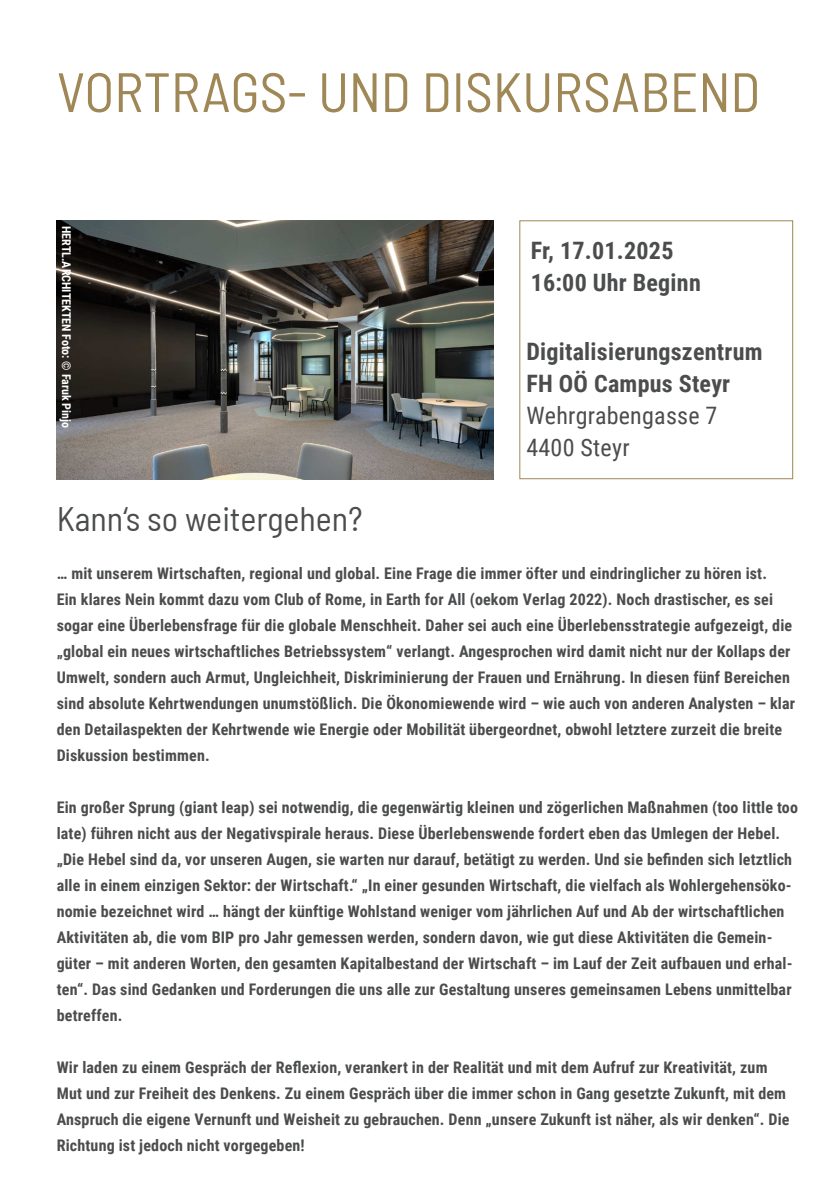
<style>
.page{position:relative;width:840px;height:1191px;background:#fff}
.page>*{position:absolute;margin:0;border:0;box-sizing:border-box;transform-origin:0 0}
.t1{font:semi-condensed 55.2px "Barlow";color:#9f8756}
.t2{font:semi-condensed 34px "Barlow";color:#4b4c4d}
.t3{font:700 24px/32px "Roboto Condensed";letter-spacing:.01em;color:#4b4c4d}
.t4{font:24px/32px "Roboto Condensed";letter-spacing:.01em;color:#4b4c4d}
.t5{font:700 16px/26px "Roboto Condensed";letter-spacing:.01em;color:#4b4c4d}
.t6{font:700 12px "Roboto Condensed";color:#fff}
</style>
<div class="page">
<img style="left:57px;top:220px;width:436px;height:259px">
<div style="left:519px;top:220px;width:273px;height:259px;border:1px solid #9f8756"></div>
<h1 class="t1" style="left:57px;top:58px;width:704px">VORTRAGS- UND DISKURSABEND</h1>
<p class="t6" style="left:75px;top:226px;width:203px;rotate:90deg">HERTL.ARCHITEKTEN Foto: © Faruk Pinjo</p>
<h2 class="t2" style="left:57px;top:498px;width:307px">Kann‘s so weitergehen?</h2>
<h3 class="t3" style="left:530px;top:233px;width:171px">Fr, 17.01.2025<br>16:00 Uhr Beginn</h3>
<h3 class="t3" style="left:526px;top:335px;width:237px">Digitalisierungszentrum<br>FH OÖ Campus Steyr</h3>
<h3 class="t4" style="left:526px;top:399px;width:192px">Wehrgrabengasse 7<br>4400 Steyr</h3>
<p class="t5" style="left:57px;top:560px;width:739px">… mit unserem Wirtschaften, regional und global. Eine Frage die immer öfter und eindringlicher zu hören ist.<br>Ein klares Nein kommt dazu vom Club of Rome, in Earth for All (oekom Verlag 2022). Noch drastischer, es sei sogar eine Überlebensfrage für die globale Menschheit. Daher sei auch eine Überlebensstrategie aufgezeigt, die „global ein neues wirtschaftliches Betriebssystem“ verlangt. Angesprochen wird damit nicht nur der Kollaps der Umwelt, sondern auch Armut, Ungleichheit, Diskriminierung der Frauen und Ernährung. In diesen fünf Bereichen sind absolute Kehrtwendungen unumstößlich. Die Ökonomiewende wird – wie auch von anderen Analysten – klar den Detailaspekten der Kehrtwende wie Energie oder Mobilität übergeordnet, obwohl letztere zurzeit die breite Diskussion bestimmen.</p>
<p class="t5" style="left:57px;top:794px;width:742px">Ein großer Sprung (giant leap) sei notwendig, die gegenwärtig kleinen und zögerlichen Maßnahmen (too little too late) führen nicht aus der Negativspirale heraus. Diese Überlebenswende fordert eben das Umlegen der Hebel. „Die Hebel sind da, vor unseren Augen, sie warten nur darauf, betätigt zu werden. Und sie befinden sich letztlich alle in einem einzigen Sektor: der Wirtschaft.“ „In einer gesunden Wirtschaft, die vielfach als Wohlergehensöko&shy;nomie bezeichnet wird … hängt der künftige Wohlstand weniger vom jährlichen Auf und Ab der wirtschaftlichen Aktivitäten ab, die vom BIP pro Jahr gemessen werden, sondern davon, wie gut diese Aktivitäten die Gemein&shy;güter – mit anderen Worten, den gesamten Kapitalbestand der Wirtschaft – im Lauf der Zeit aufbauen und erhal&shy;ten“. Das sind Gedanken und Forderungen die uns alle zur Gestaltung unseres gemeinsamen Lebens unmittelbar betreffen.</p>
<p class="t5" style="left:57px;top:1054px;width:734px">Wir laden zu einem Gespräch der Reflexion, verankert in der Realität und mit dem Aufruf zur Kreativität, zum Mut und zur Freiheit des Denkens. Zu einem Gespräch über die immer schon in Gang gesetzte Zukunft, mit dem Anspruch die eigene Vernunft und Weisheit zu gebrauchen. Denn „unsere Zukunft ist näher, als wir denken“. Die Richtung ist jedoch nicht vorgegeben!</p>
</div>
